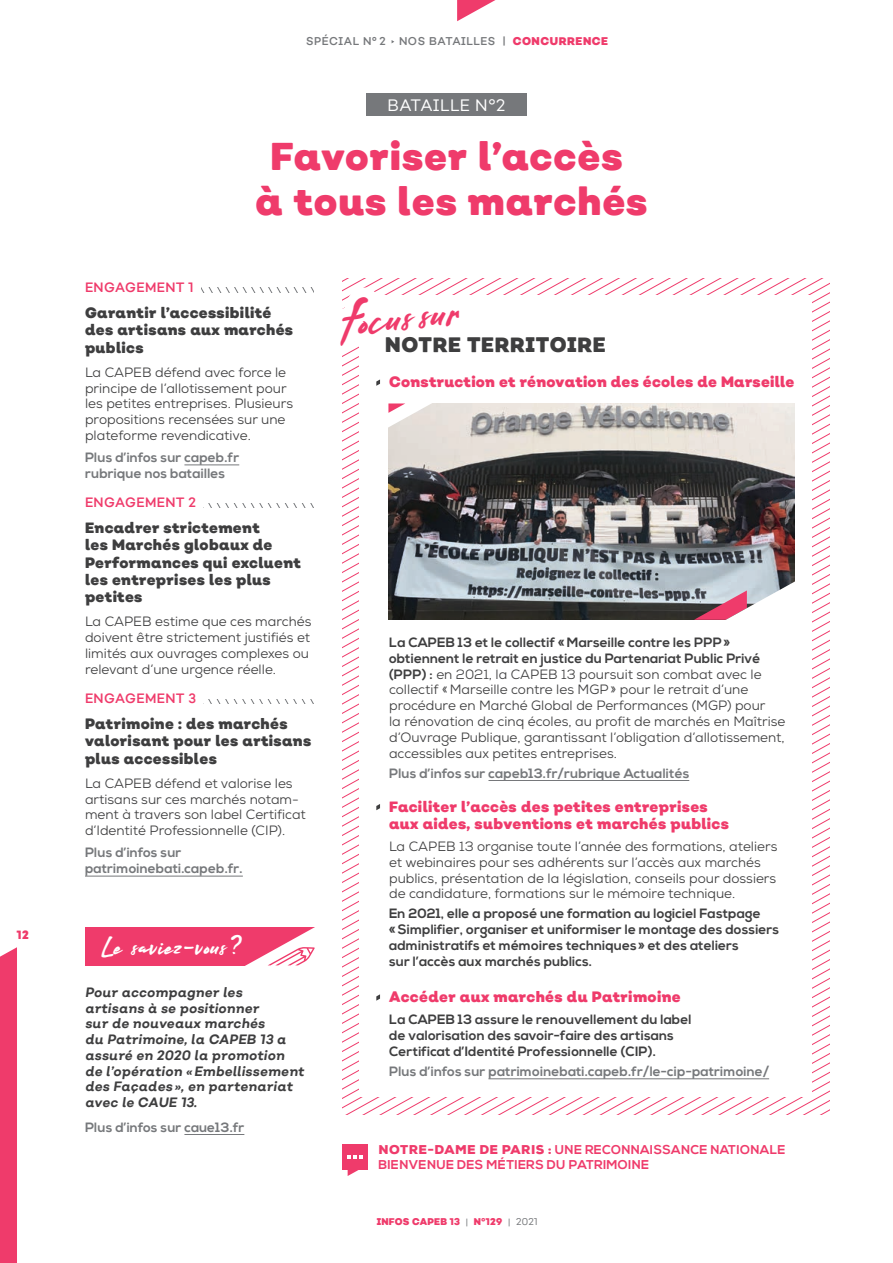
<style>
.page{position:relative;width:893px;height:1263px;background:#fff}
.page>*{position:absolute;margin:0;border:0;box-sizing:border-box;transform-origin:0 0}
.t1{font:42px "Arkipelago";color:#ef3b6b;scale:.95 1}
.t2{font:900 39px/45px "Nutmeg";letter-spacing:.025em;color:#ef3b6b;text-align:center;scale:.95 1}
.t3{font:25.5px "Arkipelago";letter-spacing:.025em;color:#fff;scale:.95 1}
.t4{font:900 21px "Nutmeg";letter-spacing:.03em;color:#3e3e3f;scale:.95 1}
.t5{font:16.5px "Nutmeg";letter-spacing:.025em;color:#fff;scale:.95 1}
.t6{font:900 15px/17.2px "Nutmeg";letter-spacing:.025em;color:#3e3e3f;scale:.95 1}
.t7{font:900 15px/17.2px "Nutmeg";letter-spacing:.025em;color:#ef3b6b;scale:.95 1}
.t8{font:13.5px/15.8px "Nexa";color:#3e3e3f}
.t9{font:700 13.5px/15.8px "Nexa";letter-spacing:.01em;color:#3e3e3f}
.t10{font:700 13.5px/15.8px "Nexa";letter-spacing:.01em;color:#76787b}
.t11{font:italic 700 13.5px/15.8px "Nutmeg";letter-spacing:.02em;color:#3e3e3f;scale:.95 1}
.t12{font:13.5px "Nutmeg";letter-spacing:.025em;color:#ef3b6b;scale:.95 1}
.t13{font:700 12.75px/15px "Nexa";letter-spacing:.02em;color:#ef3b6b}
.t14{font:900 12px "Nutmeg";color:#ef3b6b;scale:.9 1}
.t15{font:11.25px "Nutmeg";letter-spacing:.05em;color:#76787b;scale:.95 1}
.t16{font:900 9.75px "Nutmeg";letter-spacing:.025em;color:#ef3b6b;scale:.95 1}
.s1{font-size:10.2px}
.s2{font-weight:900;color:#ef3b6b}
.s3{font-weight:700}
.s4{font-weight:900}
.s5{font-weight:400;font-size:8.7px;color:#76787b}
.s6{font-weight:400;color:#76787b}
</style>
<div class="page">
<svg style="left:457px;top:0;width:39px;height:21px"></svg>
<div style="left:0;top:947px;width:17px;height:316px;background:#ef3b6b"></div>
<hr style="left:184px;top:464px;width:55px;height:1px;background:#76787b">
<hr style="left:85px;top:876px;width:158px;height:1px;background:#76787b">
<svg style="left:201px;top:288px;width:113px;height:4px"></svg>
<svg style="left:208px;top:503px;width:106px;height:4px"></svg>
<svg style="left:208px;top:699px;width:106px;height:4px"></svg>
<div style="left:366px;top:94px;width:161px;height:22px;background:#76787b"></div>
<hr style="left:184px;top:1134px;width:60px;height:1px;background:#76787b">
<div style="left:85px;top:927px;width:230px;height:38px;background:#ef3b6b"></div>
<svg style="left:244px;top:927px;width:71px;height:39px"></svg>
<hr style="left:488px;top:780px;width:201px;height:1px;background:#76787b">
<hr style="left:488px;top:1078px;width:281px;height:1px;background:#76787b">
<img style="left:388px;top:403px;width:406px;height:217px">
<svg style="left:388px;top:403px;width:45px;height:25px"></svg>
<svg style="left:694px;top:581px;width:101px;height:39px"></svg>
<svg style="left:376px;top:804px;width:4px;height:6px"></svg>
<svg style="left:376px;top:994px;width:4px;height:7px"></svg>
<svg style="left:342px;top:278px;width:487px;height:108px"></svg>
<div style="left:342px;top:1144px;width:26px;height:25px;background:#ef3b6b"></div>
<svg style="left:348px;top:1155px;width:14px;height:21px"></svg>
<p class="t14" style="left:17px;top:927px;width:14px">12</p>
<p class="t15" style="left:306px;top:34px;width:319px">SPÉCIAL N° 2 NOS BATAILLES <span class="s1">|</span> <span class="s2">CONCURRENCE</span></p>
<p class="t5" style="left:387px;top:94px;width:126px">BATAILLE N°2</p>
<h2 class="t2" style="left:256px;top:134px;width:414px">Favoriser l’accès<br>à tous les marchés</h2>
<p class="t12" style="left:85px;top:279px;width:116px">ENGAGEMENT 1</p>
<p class="t6" style="left:85px;top:304px;width:221px">Garantir l’accessibilité des artisans aux marchés publics</p>
<p class="t8" style="left:85px;top:364px;width:210px">La CAPEB défend avec force le principe de l’allotissement pour les petites entreprises. Plusieurs propositions recensées sur une plateforme revendicative.</p>
<p class="t10" style="left:85px;top:450px;width:156px">Plus d’infos sur capeb.fr rubrique nos batailles</p>
<p class="t12" style="left:85px;top:494px;width:118px">ENGAGEMENT 2</p>
<p class="t6" style="left:85px;top:519px;width:229px">Encadrer strictement<br>les Marchés globaux de<br>Performances qui excluent les entreprises les plus petites</p>
<p class="t8" style="left:85px;top:614px;width:228px">La CAPEB estime que ces marchés doivent être strictement justifiés et limités aux ouvrages complexes ou relevant d’une urgence réelle.</p>
<p class="t12" style="left:85px;top:690px;width:118px">ENGAGEMENT 3</p>
<p class="t6" style="left:85px;top:715px;width:240px">Patrimoine : des marchés valorisant pour les artisans plus accessibles</p>
<p class="t8" style="left:85px;top:775px;width:222px">La CAPEB défend et valorise les artisans sur ces marchés notam&shy;ment à travers son label Certificat d’Identité Professionnelle (CIP).</p>
<p class="t10" style="left:85px;top:845px;width:159px">Plus d’infos sur patrimoinebati.capeb.fr.</p>
<h3 class="t3" style="left:102px;top:930px;width:149px">Le saviez-vous ?</h3>
<p class="t11" style="left:85px;top:984px;width:232px">Pour accompagner les artisans à se positionner<br>sur de nouveaux marchés<br>du Patrimoine, la CAPEB 13 a assuré en 2020 la promotion de l’opération « Embellissement des Façades », en partenariat avec le CAUE 13.</p>
<p class="t10" style="left:85px;top:1119px;width:161px">Plus d’infos sur caue13.fr</p>
<h1 class="t1" style="left:338px;top:297px;width:126px;rotate:-6deg">Focus sur</h1>
<h3 class="t4" style="left:385px;top:331px;width:234px">NOTRE TERRITOIRE</h3>
<p class="t7" style="left:389px;top:373px;width:428px">Construction et rénovation des écoles de Marseille</p>
<p class="t8" style="left:389px;top:635px;width:398px"><span class="s3">La CAPEB 13 et le collectif « Marseille contre les PPP» obtiennent le retrait en justice du Partenariat Public Privé (PPP) :</span> en 2021, la CAPEB 13 poursuit son combat avec le collectif «Marseille contre les MGP» pour le retrait d’une procédure en Marché Global de Performances (MGP) pour<br>la rénovation de cinq écoles, au profit de marchés en Maîtrise d’Ouvrage Publique, garantissant l’obligation d’allotissement, accessibles aux petites entreprises.</p>
<p class="t10" style="left:389px;top:765px;width:302px">Plus d’infos sur capeb13.fr/rubrique Actualités</p>
<p class="t7" style="left:389px;top:798px;width:359px">Faciliter l’accès des petites entreprises aux aides, subventions et marchés publics</p>
<p class="t8" style="left:389px;top:839px;width:390px">La CAPEB 13 organise toute l’année des formations, ateliers et webinaires pour ses adhérents sur l’accès aux marchés publics, présentation de la législation, conseils pour dossiers de candidature, formations sur le mémoire technique.</p>
<p class="t9" style="left:389px;top:906px;width:392px">En 2021, elle a proposé une formation au logiciel Fastpage «Simplifier, organiser et uniformiser le montage des dossiers administratifs et mémoires techniques » et des ateliers<br>sur l’accès aux marchés publics.</p>
<p class="t7" style="left:389px;top:988px;width:309px">Accéder aux marchés du Patrimoine</p>
<p class="t9" style="left:389px;top:1012px;width:304px">La CAPEB 13 assure le renouvellement du label de valorisation des savoir-faire des artisans<br>Certificat d’Identité Professionnelle (CIP).</p>
<p class="t10" style="left:389px;top:1064px;width:382px">Plus d’infos sur patrimoinebati.capeb.fr/le-cip-patrimoine/</p>
<p class="t13" style="left:378px;top:1142px;width:409px"><span class="s4">NOTRE-DAME DE PARIS :</span> UNE RECONNAISSANCE NATIONALE<br>BIENVENUE DES MÉTIERS DU PATRIMOINE</p>
<p class="t16" style="left:377px;top:1215px;width:171px">INFOS CAPEB 13 <span class="s5">|</span> N°129 <span class="s5">|</span> <span class="s6">2021</span></p>
</div>
